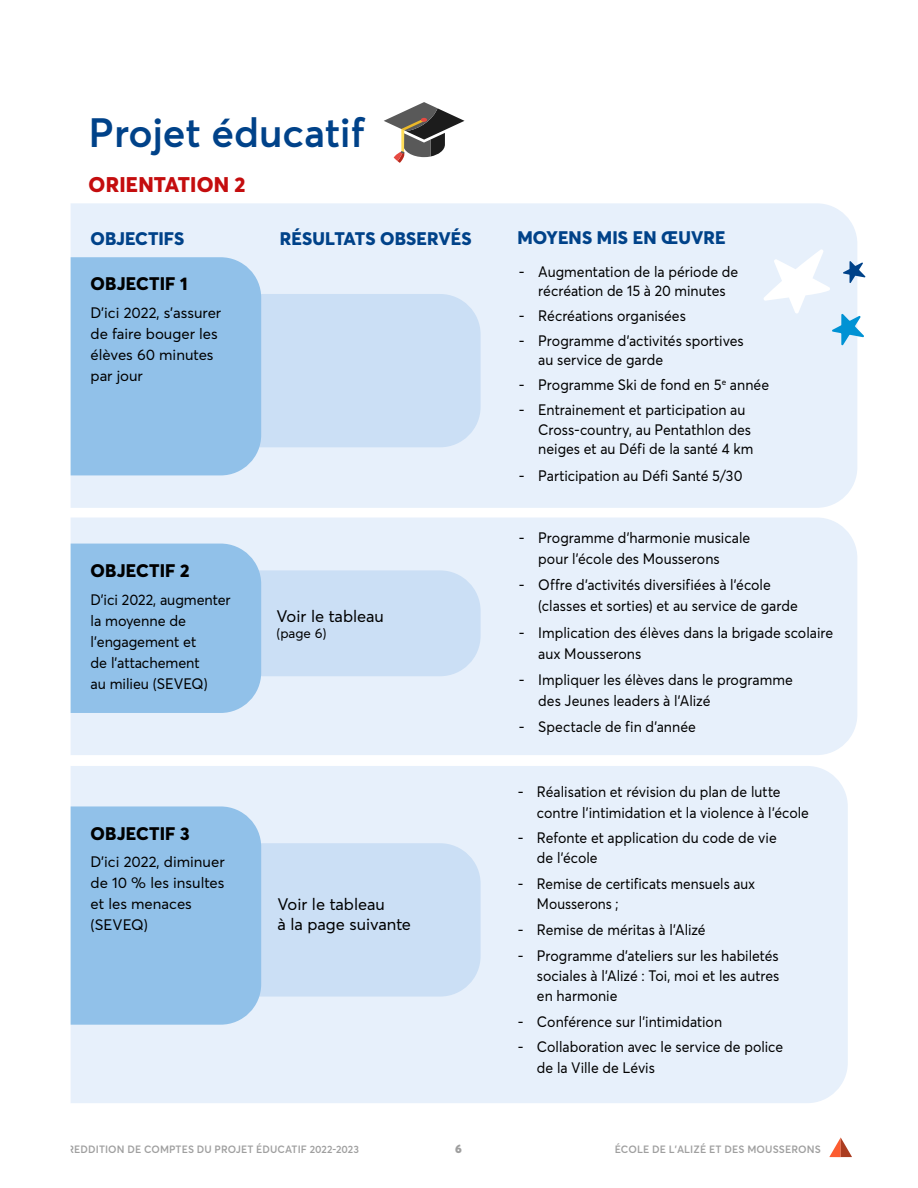
<style>
.page{position:relative;width:918px;height:1188px;background:#fff}
.page>*{position:absolute;margin:0;border:0;box-sizing:border-box;transform-origin:0 0}
.t1{font:40.5px "Averta";color:#004289}
.t2{font:600 40.5px "Averta";color:#004289}
.t3{font:800 21px "Averta";letter-spacing:.01em;color:#c40d0e}
.t4{font:800 18px "Averta";letter-spacing:.01em;color:#004289}
.t5{font:800 18px "Averta";letter-spacing:.01em;color:#000}
.t6{font:16.5px/19.8px "Averta";color:#000}
.t7{font:15px/20.2px "Averta";color:#000;scale:.94 1}
.t8{font:15px/21px "Averta";color:#000;scale:.96 1}
.t9{font:15px/21px "Averta";color:#000}
.t10{font:15px/20.2px "Averta";color:#000;scale:.92 1}
.t11{font:13.5px "Averta";color:#000}
.t12{font:900 12px "Averta";color:#9f9f9f}
.t13{font:600 10.5px "Averta";letter-spacing:.01em;color:#9f9f9f}
</style>
<div class="page">
<svg style="left:829px;top:1137px;width:23px;height:20px"></svg>
<div style="left:3px;top:766px;width:845px;height:337px;background:#e7f0fb;border-radius:40px"></div>
<div style="left:261px;top:843px;width:220px;height:154px;background:#cbdff5"></div>
<div style="left:71px;top:806px;width:190px;height:219px;background:#91c1e9"></div>
<div style="left:13px;top:203px;width:844px;height:305px;background:#e7f0fb;border-radius:40px"></div>
<div style="left:14px;top:518px;width:843px;height:237px;background:#e7f0fb;border-radius:41px"></div>
<div style="left:261px;top:294px;width:220px;height:153px;background:#cbdff5"></div>
<div style="left:261px;top:570px;width:220px;height:106px;background:#cbdff5"></div>
<div style="left:71px;top:257px;width:190px;height:218px;background:#91c1e9"></div>
<div style="left:71px;top:544px;width:190px;height:169px;background:#91c1e9"></div>
<div style="left:3px;top:203px;width:68px;height:900px;background:#fff"></div>
<svg style="left:384px;top:102px;width:81px;height:61px"></svg>
<svg style="left:764px;top:249px;width:102px;height:97px"></svg>
<h1 class="t2" style="left:89px;top:107px;width:278px">Projet éducatif</h1>
<h2 class="t3" style="left:89px;top:172px;width:158px">ORIENTATION 2</h2>
<p class="t4" style="left:280px;top:227px;width:193px">RÉSULTATS OBSERVÉS</p>
<p class="t4" style="left:91px;top:227px;width:95px">OBJECTIFS</p>
<p class="t5" style="left:91px;top:273px;width:98px">OBJECTIF 1</p>
<p class="t9" style="left:91px;top:302px;width:132px">D’ici 2022, s’assurer de faire bouger les élèves 60 minutes par jour</p>
<h1 class="t1" style="left:91px;top:225px;width:272px">Projet éducatif</h1>
<p class="t5" style="left:91px;top:559px;width:100px">OBJECTIF 2</p>
<p class="t8" style="left:91px;top:589px;width:148px">D’ici 2022, augmenter la moyenne de l’engagement et<br>de l’attachement<br>au milieu (SEVEQ)</p>
<p class="t6" style="left:277px;top:606px;width:109px">Voir le tableau</p>
<p class="t11" style="left:277px;top:625px;width:52px">(page 6)</p>
<p class="t5" style="left:91px;top:822px;width:100px">OBJECTIF 3</p>
<p class="t9" style="left:91px;top:852px;width:136px">D’ici 2022, diminuer de 10 % les insultes et les menaces (SEVEQ)</p>
<p class="t6" style="left:278px;top:894px;width:135px">Voir le tableau<br>à la page suivante</p>
<p class="t4" style="left:517px;top:226px;width:210px">MOYENS MIS EN ŒUVRE</p>
<p class="t7" style="left:519px;top:261px;width:235px;line-height:19.5px;text-align:center">- Augmentation de la période de récréation de 15 à 20 minutes</p>
<p class="t7" style="left:519px;top:306px;width:179px">- Récréations organisées</p>
<p class="t7" style="left:538px;top:331px;width:220px;line-height:19.5px;text-indent:-20px">- Programme d’activités sportives au service de garde</p>
<p class="t7" style="left:519px;top:375px;width:268px">- Programme Ski de fond en 5<sup>e</sup> année</p>
<p class="t7" style="left:538px;top:400px;width:230px;line-height:19.5px;text-indent:-19px">- Entrainement et participation au<br>Cross-country, au Pentathlon des neiges et au Défi de la santé 4 km</p>
<p class="t7" style="left:519px;top:466px;width:239px">- Participation au Défi Santé 5/30</p>
<p class="t7" style="left:538px;top:527px;width:227px;line-height:21px;text-indent:-20px">- Programme d’harmonie musicale pour l’école des Mousserons</p>
<p class="t7" style="left:538px;top:574px;width:278px;line-height:21px;text-indent:-20px">- Offre d’activités diversifiées à l’école (classes et sorties) et au service de garde</p>
<p class="t7" style="left:538px;top:622px;width:315px;line-height:21px;text-indent:-20px">- Implication des élèves dans la brigade scolaire aux Mousserons</p>
<p class="t7" style="left:538px;top:669px;width:272px;line-height:21px;text-indent:-20px">- Impliquer les élèves dans le programme des Jeunes leaders à l’Alizé</p>
<p class="t7" style="left:519px;top:717px;width:190px">- Spectacle de fin d’année</p>
<p class="t8" style="left:537px;top:782px;width:285px;line-height:20.2px;text-indent:-19px">- Réalisation et révision du plan de lutte contre l’intimidation et la violence à l’école</p>
<p class="t7" style="left:537px;top:828px;width:257px;text-indent:-19px">- Refonte et application du code de vie de l’école</p>
<p class="t10" style="left:537px;top:874px;width:239px;text-indent:-19px">- Remise de certificats mensuels aux<br>Mousserons ;</p>
<p class="t7" style="left:518px;top:920px;width:202px">- Remise de méritas à l’Alizé</p>
<p class="t7" style="left:537px;top:945px;width:259px;text-align:justify;text-indent:-19px">- Programme d’ateliers sur les habiletés sociales à l’Alizé : Toi, moi et les autres en harmonie</p>
<p class="t7" style="left:518px;top:1011px;width:219px">- Conférence sur l’intimidation</p>
<p class="t7" style="left:537px;top:1037px;width:264px;text-indent:-19px">- Collaboration avec le service de police de la Ville de Lévis</p>
<p class="t13" style="left:68px;top:1143px;width:293px">REDDITION DE COMPTES DU PROJET ÉDUCATIF 2022-2023</p>
<p class="t12" style="left:455px;top:1141px;width:8px">6</p>
<p class="t13" style="left:615px;top:1142px;width:207px">ÉCOLE DE L’ALIZÉ ET DES MOUSSERONS</p>
</div>
